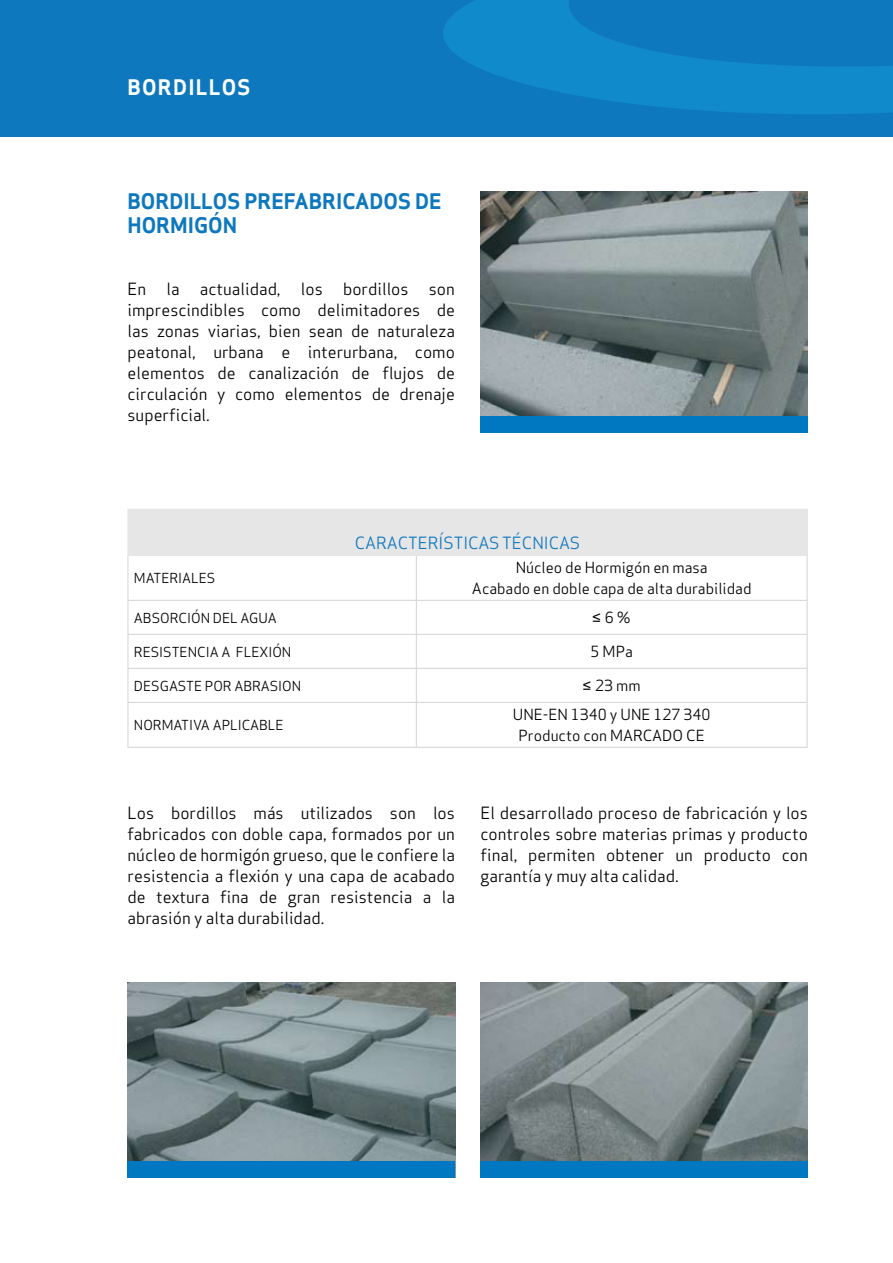
<style>
.page{position:relative;width:893px;height:1263px;background:#fff}
.page>*{position:absolute;margin:0;border:0;box-sizing:border-box;transform-origin:0 0}
.t1{font:21px/24px "Apex Sans T Bold";color:#0e78be}
.t2{font:21px "Apex Sans T Bold";letter-spacing:.06em;color:#fff}
.t3{font:16.5px/21px "Apex Sans T Book";color:#000;text-align:justify}
.t4{font:16.5px "Apex Sans T Book";color:#0e78be}
.t5{font:15px/21px "Apex Sans T Book";color:#000;text-align:center}
.t6{font:13.5px "Apex Sans T Book";color:#000}
.s1{font-family:"Arial Narrow"}
</style>
<div class="page">
<div style="left:0;top:0;width:893px;height:137px;background:#0e78be"></div>
<svg style="left:443px;top:0;width:160px;height:100px;fill:#118acb"></svg>
<svg style="left:603px;top:37px;width:290px;height:77px"></svg>
<img style="left:128px;top:983px;width:327px;height:179px">
<img style="left:480px;top:191px;width:328px;height:226px">
<div style="left:480px;top:417px;width:328px;height:16px;background:#0078c1"></div>
<div style="left:128px;top:509px;width:679px;height:46px;background:#e6e6e7"></div>
<hr style="left:128px;top:556px;width:1px;height:44px;background:#d1d3d4">
<hr style="left:416px;top:556px;width:1px;height:44px;background:#d1d3d4">
<hr style="left:807px;top:556px;width:1px;height:44px;background:#d1d3d4">
<hr style="left:128px;top:600px;width:288px;height:1px;background:#d1d3d4">
<hr style="left:128px;top:601px;width:1px;height:33px;background:#d1d3d4">
<hr style="left:416px;top:600px;width:391px;height:1px;background:#d1d3d4">
<hr style="left:416px;top:601px;width:1px;height:33px;background:#d1d3d4">
<hr style="left:807px;top:601px;width:1px;height:33px;background:#d1d3d4">
<hr style="left:128px;top:634px;width:288px;height:1px;background:#d1d3d4">
<hr style="left:128px;top:635px;width:1px;height:33px;background:#d1d3d4">
<hr style="left:416px;top:634px;width:391px;height:1px;background:#d1d3d4">
<hr style="left:416px;top:635px;width:1px;height:33px;background:#d1d3d4">
<hr style="left:807px;top:635px;width:1px;height:33px;background:#d1d3d4">
<hr style="left:128px;top:668px;width:288px;height:1px;background:#d1d3d4">
<hr style="left:128px;top:669px;width:1px;height:33px;background:#d1d3d4">
<hr style="left:416px;top:668px;width:391px;height:1px;background:#d1d3d4">
<hr style="left:416px;top:669px;width:1px;height:33px;background:#d1d3d4">
<hr style="left:807px;top:669px;width:1px;height:33px;background:#d1d3d4">
<hr style="left:128px;top:702px;width:288px;height:1px;background:#d1d3d4">
<hr style="left:128px;top:703px;width:1px;height:44px;background:#d1d3d4">
<hr style="left:416px;top:702px;width:391px;height:1px;background:#d1d3d4">
<hr style="left:416px;top:703px;width:1px;height:44px;background:#d1d3d4">
<hr style="left:807px;top:703px;width:1px;height:44px;background:#d1d3d4">
<hr style="left:128px;top:747px;width:288px;height:1px;background:#d1d3d4">
<hr style="left:416px;top:747px;width:391px;height:1px;background:#d1d3d4">
<hr style="left:807px;top:510px;width:1px;height:45px;background:#e6e6e7">
<hr style="left:128px;top:555px;width:288px;height:1px;background:#e6e6e7">
<hr style="left:416px;top:555px;width:391px;height:1px;background:#e6e6e7">
<div style="left:128px;top:1162px;width:327px;height:16px;background:#0078c1"></div>
<img style="left:480px;top:983px;width:328px;height:179px">
<div style="left:480px;top:1162px;width:328px;height:16px;background:#0078c1"></div>
<p class="t2" style="left:128px;top:73px;width:124px">BORDILLOS</p>
<p class="t1" style="left:128px;top:189px;width:316px">BORDILLOS PREFABRICADOS DE<br>HORMIGÓN</p>
<p class="t3" style="left:128px;top:278px;width:329px">En la actualidad, los bordillos son imprescindibles como delimitadores de las zonas viarias, bien sean de naturaleza peatonal, urbana e interurbana, como elementos de canalización de flujos de circulación y como elementos de drenaje superficial.</p>
<p class="t4" style="left:355px;top:533px;width:227px">CARACTERÍSTICAS TÉCNICAS</p>
<p class="t6" style="left:134px;top:570px;width:83px">MATERIALES</p>
<p class="t5" style="left:472px;top:557px;width:281px">Núcleo de Hormigón en masa<br>Acabado en doble capa de alta durabilidad</p>
<p class="t6" style="left:134px;top:609px;width:144px">ABSORCIÓN DEL AGUA</p>
<p class="t5" style="left:593px;top:607px;width:40px"><span class="s1">≤</span> 6 %</p>
<p class="t6" style="left:134px;top:643px;width:159px">RESISTENCIA A FLEXIÓN</p>
<p class="t5" style="left:591px;top:641px;width:44px">5 MPa</p>
<p class="t6" style="left:134px;top:677px;width:169px">DESGASTE POR ABRASION</p>
<p class="t5" style="left:583px;top:675px;width:59px"><span class="s1">≤</span> 23 mm</p>
<p class="t6" style="left:134px;top:716px;width:151px">NORMATIVA APLICABLE</p>
<p class="t5" style="left:513px;top:704px;width:199px">UNE-EN 1340 y UNE 127 340<br>Producto con MARCADO CE</p>
<p class="t3" style="left:128px;top:803px;width:329px">Los bordillos más utilizados son los fabricados con doble capa, formados por un núcleo de hormigón grueso, que le confiere la resistencia a flexión y una capa de acabado de textura fina de gran resistencia a la abrasión y alta durabilidad.</p>
<p class="t3" style="left:480px;top:803px;width:329px">El desarrollado proceso de fabricación y los controles sobre materias primas y producto final, permiten obtener un producto con garantía y muy alta calidad.</p>
</div>
